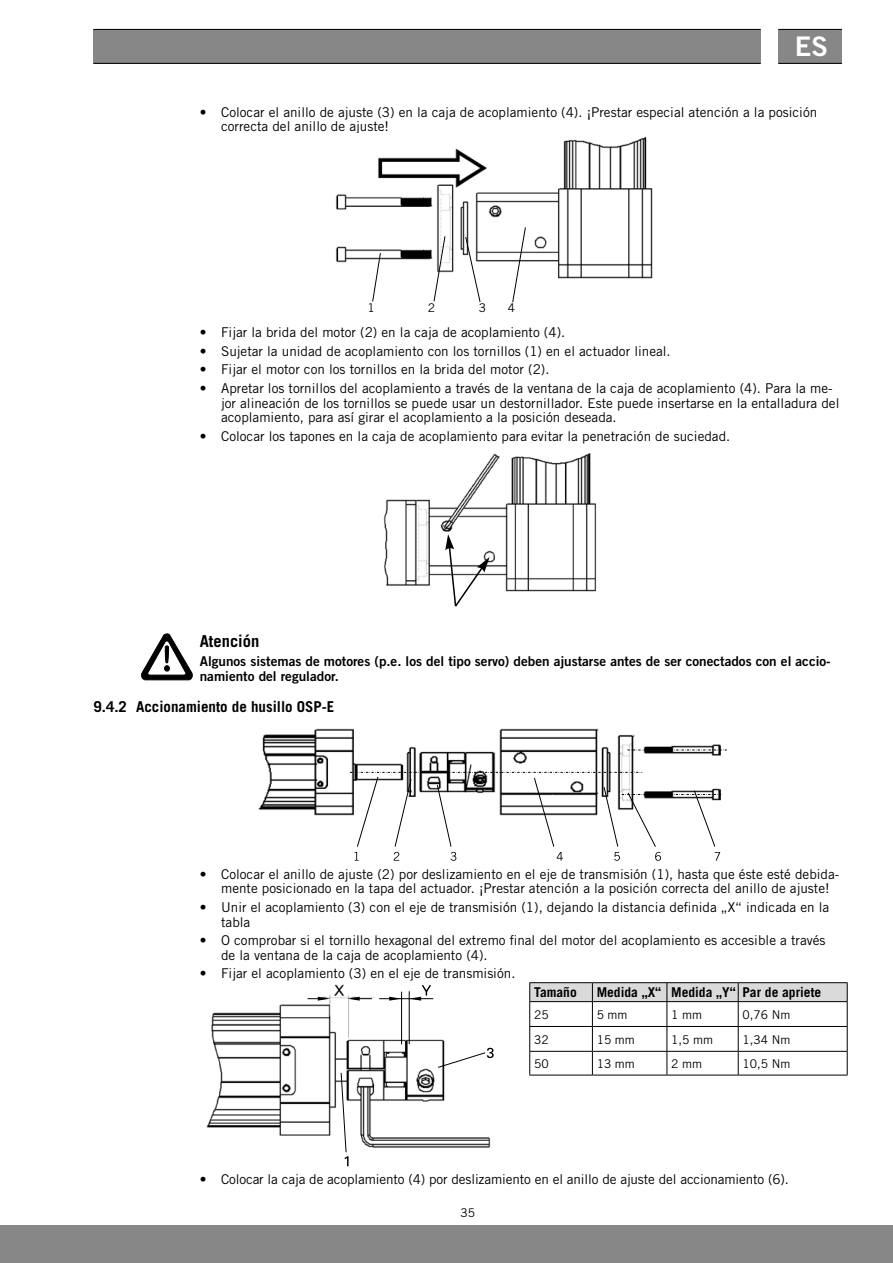
<style>
.page{position:relative;width:893px;height:1263px;background:#fff}
.page>*{position:absolute;margin:0;border:0;box-sizing:border-box;transform-origin:0 0}
.t1{font:27px "Trade Gothic Bold Two";color:#fff}
.t2{font:700 16.5px "Trade Gothic";color:#000}
.t3{font:700 15px "Trade Gothic";color:#000}
.t4{font:13.5px/14.4px "Trade Gothic";color:#000}
.t5{font:13.5px/15px "Trade Gothic Bold Two";color:#000}
.t6{font:700 13.5px "Trade Gothic";color:#000}
.t7{font:12px "Trade Gothic";color:#000}
</style>
<div class="page">
<div style="left:779px;top:30px;width:63px;height:34px;background:#878787"></div>
<div style="left:94px;top:30px;width:667px;height:34px;background:#878787"></div>
<hr style="left:94px;top:29px;width:667px;height:1px;background:#000">
<hr style="left:94px;top:63px;width:667px;height:1px;background:#000">
<hr style="left:778px;top:29px;width:64px;height:1px;background:#000">
<hr style="left:778px;top:63px;width:64px;height:1px;background:#000">
<div style="left:0;top:1225px;width:893px;height:38px;background:#878787"></div>
<img style="left:383px;top:453px;width:214px;height:139px">
<svg style="left:445px;top:534px;width:45px;height:73px"></svg>
<img style="left:336px;top:136px;width:317px;height:143px">
<svg style="left:465px;top:237px;width:15px;height:65px"></svg>
<svg style="left:512px;top:227px;width:14px;height:76px"></svg>
<svg style="left:434px;top:236px;width:11px;height:66px"></svg>
<svg style="left:372px;top:253px;width:9px;height:49px"></svg>
<img style="left:206px;top:984px;width:286px;height:164px">
<hr style="left:401px;top:992px;width:1px;height:52px;background:#000">
<hr style="left:409px;top:991px;width:1px;height:53px;background:#000">
<svg style="left:379px;top:985px;width:54px;height:16px"></svg>
<svg style="left:341px;top:1072px;width:8px;height:94px"></svg>
<svg style="left:438px;top:1048px;width:56px;height:20px"></svg>
<svg style="left:308px;top:997px;width:22px;height:4px"></svg>
<svg style="left:347px;top:997px;width:25px;height:4px"></svg>
<svg style="left:141px;top:633px;width:52px;height:47px"></svg>
<div style="left:164px;top:665px;width:6px;height:7px;border:1px solid #000;border-radius:50%"></div>
<hr style="left:529px;top:982px;width:63px;height:1px;background:#000">
<hr style="left:592px;top:982px;width:75px;height:1px;background:#000">
<hr style="left:667px;top:982px;width:71px;height:1px;background:#000">
<hr style="left:738px;top:982px;width:110px;height:1px;background:#000">
<hr style="left:529px;top:1075px;width:63px;height:1px;background:#000">
<hr style="left:592px;top:1075px;width:75px;height:1px;background:#000">
<hr style="left:667px;top:1075px;width:71px;height:1px;background:#000">
<hr style="left:738px;top:1075px;width:110px;height:1px;background:#000">
<svg style="left:529px;top:983px;width:319px;height:92px"></svg>
<img style="left:258px;top:728px;width:469px;height:88px">
<svg style="left:627px;top:750px;width:100px;height:1px"></svg>
<svg style="left:350px;top:772px;width:371px;height:89px"></svg>
<h1 class="t1" style="left:795px;top:30px;width:34px">ES</h1>
<p class="t4" style="left:221px;top:105px;width:598px;text-indent:-21px">• Colocar el anillo de ajuste (3) en la caja de acoplamiento (4). ¡Prestar especial atención a la posición correcta del anillo de ajuste!</p>
<p class="t7" style="left:367px;top:300px;width:9px">1</p>
<p class="t7" style="left:428px;top:300px;width:9px">2</p>
<p class="t7" style="left:479px;top:300px;width:9px">3</p>
<p class="t7" style="left:508px;top:300px;width:9px">4</p>
<p class="t4" style="left:200px;top:325px;width:367px">• Fijar la brida del motor (2) en la caja de acoplamiento (4).</p>
<p class="t4" style="left:200px;top:344px;width:472px">• Sujetar la unidad de acoplamiento con los tornillos (1) en el actuador lineal.</p>
<p class="t4" style="left:200px;top:362px;width:351px">• Fijar el motor con los tornillos en la brida del motor (2).</p>
<p class="t4" style="left:221px;top:381px;width:620px;text-indent:-21px">• Apretar los tornillos del acoplamiento a través de la ventana de la caja de acoplamiento (4). Para la me&shy;jor alineación de los tornillos se puede usar un destornillador. Este puede insertarse en la entalladura del acoplamiento, para así girar el acoplamiento a la posición deseada.</p>
<p class="t4" style="left:200px;top:428px;width:532px">• Colocar los tapones en la caja de acoplamiento para evitar la penetración de suciedad.</p>
<p class="t2" style="left:200px;top:631px;width:61px">Atención</p>
<p class="t5" style="left:200px;top:654px;width:632px">Algunos sistemas de motores (p.e. los del tipo servo) deben ajustarse antes de ser conectados con el accio&shy;namiento del regulador.</p>
<p class="t3" style="left:94px;top:698px;width:242px">9.4.2 Accionamiento de husillo OSP-E</p>
<p class="t4" style="left:221px;top:867px;width:620px;text-indent:-21px">• Colocar el anillo de ajuste (2) por deslizamiento en el eje de transmisión (1), hasta que éste esté debida&shy;mente posicionado en la tapa del actuador. ¡Prestar atención a la posición correcta del anillo de ajuste!</p>
<p class="t4" style="left:221px;top:900px;width:610px;text-indent:-21px">• Unir el acoplamiento (3) con el eje de transmisión (1), dejando la distancia definida „X“ indicada en la tabla</p>
<p class="t4" style="left:221px;top:933px;width:606px;text-indent:-21px">• O comprobar si el tornillo hexagonal del extremo final del motor del acoplamiento es accesible a través de la ventana de la caja de acoplamiento (4).</p>
<p class="t4" style="left:200px;top:966px;width:317px">• Fijar el acoplamiento (3) en el eje de transmisión.</p>
<p class="t6" style="left:534px;top:984px;width:44px">Tamaño</p>
<p class="t6" style="left:597px;top:984px;width:226px">Medida „X“ Medida „Y“ Par de apriete</p>
<p class="t7" style="left:534px;top:1007px;width:16px">25</p>
<p class="t7" style="left:597px;top:1007px;width:32px">5 mm</p>
<p class="t7" style="left:671px;top:1007px;width:32px">1 mm</p>
<p class="t7" style="left:742px;top:1007px;width:49px">0,76 Nm</p>
<p class="t7" style="left:534px;top:1032px;width:16px">32</p>
<p class="t7" style="left:597px;top:1032px;width:40px">15 mm</p>
<p class="t7" style="left:671px;top:1032px;width:43px">1,5 mm</p>
<p class="t7" style="left:742px;top:1032px;width:49px">1,34 Nm</p>
<p class="t7" style="left:534px;top:1056px;width:16px">50</p>
<p class="t7" style="left:597px;top:1056px;width:40px">13 mm</p>
<p class="t7" style="left:671px;top:1056px;width:32px">2 mm</p>
<p class="t7" style="left:742px;top:1056px;width:49px">10,5 Nm</p>
<p class="t4" style="left:200px;top:1172px;width:591px">• Colocar la caja de acoplamiento (4) por deslizamiento en el anillo de ajuste del accionamiento (6).</p>
<p class="t7" style="left:460px;top:1205px;width:16px">35</p>
</div>
